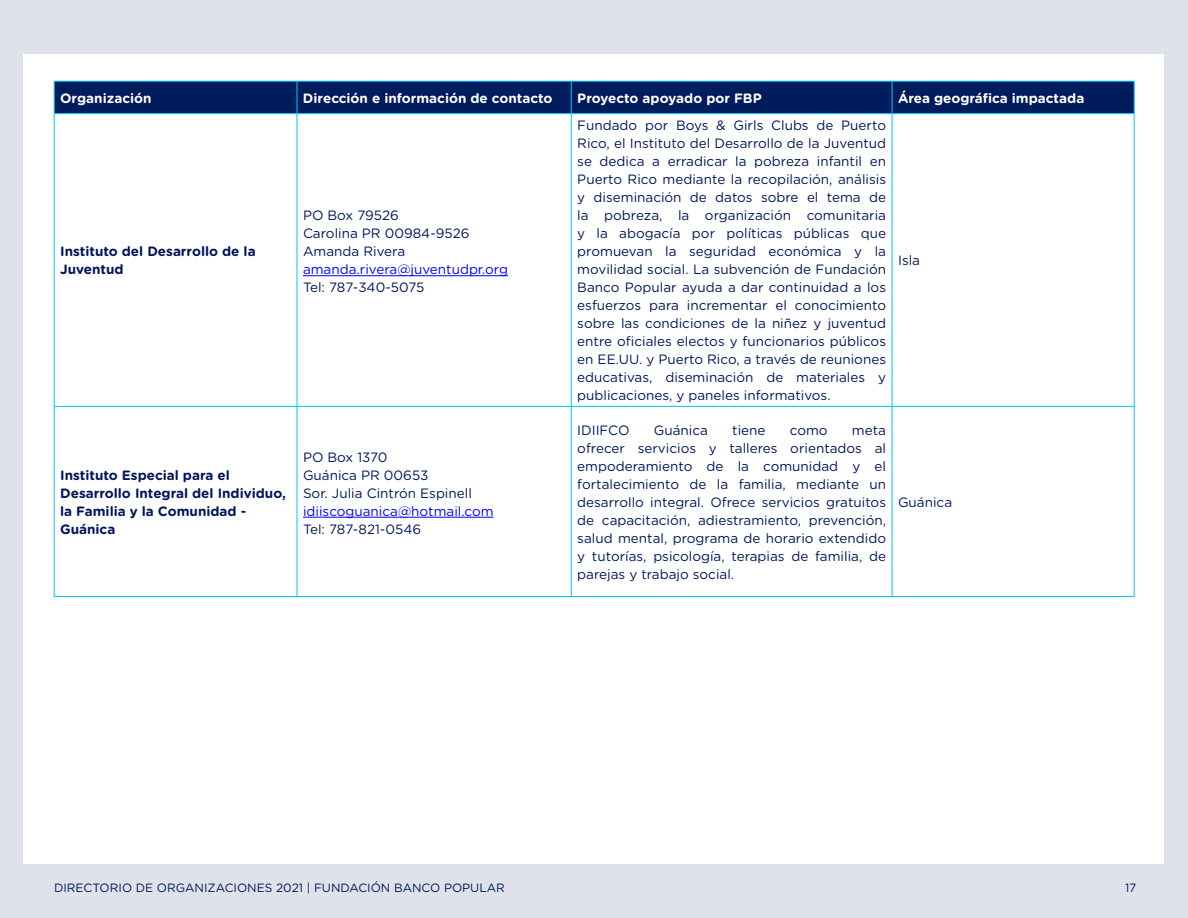
<style>
.page{position:relative;width:1188px;height:918px;background:#dfe2e9}
.page>*{position:absolute;margin:0;border:0;box-sizing:border-box;transform-origin:0 0}
.t1{font:13.5px/18px "Gotham Rounded";color:#00165b}
.t2{font:700 13.5px/18px "Gotham Rounded";color:#00165b}
.t3{font:700 13.5px "Gotham Rounded";color:#fff}
.t4{font:13.5px "Gotham Rounded";color:#00f}
.t5{font:12px "Gotham Rounded";color:#00165b}
</style>
<div class="page">
<div style="left:24px;top:54px;width:1140px;height:810px;background:#fff"></div>
<div style="left:55px;top:82px;width:1079px;height:31px;background:#001c5d"></div>
<hr style="left:54px;top:81px;width:243px;height:1px;background:#00c4ff">
<hr style="left:54px;top:81px;width:1px;height:32px;background:#00c4ff">
<hr style="left:297px;top:81px;width:274px;height:1px;background:#00c4ff">
<hr style="left:297px;top:81px;width:1px;height:32px;background:#00c4ff">
<hr style="left:571px;top:81px;width:321px;height:1px;background:#00c4ff">
<hr style="left:571px;top:81px;width:1px;height:32px;background:#00c4ff">
<hr style="left:892px;top:81px;width:242px;height:1px;background:#00c4ff">
<hr style="left:892px;top:81px;width:1px;height:32px;background:#00c4ff">
<hr style="left:1134px;top:81px;width:1px;height:32px;background:#00c4ff">
<hr style="left:54px;top:113px;width:243px;height:1px;background:#00c4ff">
<hr style="left:297px;top:113px;width:274px;height:1px;background:#00c4ff">
<hr style="left:571px;top:113px;width:321px;height:1px;background:#00c4ff">
<hr style="left:892px;top:113px;width:242px;height:1px;background:#00c4ff">
<hr style="left:54px;top:596px;width:243px;height:1px;background:#00c4ff">
<hr style="left:297px;top:596px;width:274px;height:1px;background:#00c4ff">
<hr style="left:571px;top:596px;width:321px;height:1px;background:#00c4ff">
<hr style="left:892px;top:596px;width:242px;height:1px;background:#00c4ff">
<hr style="left:54px;top:114px;width:1px;height:292px;background:#00c4ff">
<hr style="left:297px;top:114px;width:1px;height:292px;background:#00c4ff">
<hr style="left:571px;top:114px;width:1px;height:292px;background:#00c4ff">
<hr style="left:892px;top:114px;width:1px;height:292px;background:#00c4ff">
<hr style="left:1134px;top:114px;width:1px;height:292px;background:#00c4ff">
<hr style="left:54px;top:406px;width:243px;height:1px;background:#00c4ff">
<hr style="left:54px;top:407px;width:1px;height:189px;background:#00c4ff">
<hr style="left:297px;top:406px;width:274px;height:1px;background:#00c4ff">
<hr style="left:297px;top:407px;width:1px;height:189px;background:#00c4ff">
<hr style="left:571px;top:406px;width:321px;height:1px;background:#00c4ff">
<hr style="left:571px;top:407px;width:1px;height:189px;background:#00c4ff">
<hr style="left:892px;top:406px;width:242px;height:1px;background:#00c4ff">
<hr style="left:892px;top:407px;width:1px;height:189px;background:#00c4ff">
<hr style="left:1134px;top:407px;width:1px;height:189px;background:#00c4ff">
<hr style="left:303px;top:275px;width:205px;height:1px;background:#00f">
<hr style="left:303px;top:517px;width:191px;height:1px;background:#00f">
<p class="t3" style="left:60px;top:88px;width:93px">Organización</p>
<p class="t3" style="left:303px;top:88px;width:251px">Dirección e información de contacto</p>
<p class="t3" style="left:577px;top:88px;width:186px">Proyecto apoyado por FBP</p>
<p class="t3" style="left:898px;top:88px;width:188px">Área geográfica impactada</p>
<p class="t2" style="left:60px;top:242px;width:197px">Instituto del Desarrollo de la<br>Juventud</p>
<p class="t1" style="left:303px;top:206px;width:168px">PO Box 79526<br>Carolina PR 00984-9526<br>Amanda Rivera</p>
<p class="t4" style="left:303px;top:260px;width:207px">amanda.rivera@juventudpr.org</p>
<p class="t1" style="left:303px;top:278px;width:123px">Tel: 787-340-5075</p>
<p class="t2" style="left:60px;top:465px;width:227px">Instituto Especial para el<br>Desarrollo Integral del Individuo, la Familia y la Comunidad -<br>Guánica</p>
<p class="t1" style="left:303px;top:447px;width:170px">PO Box 1370<br>Guánica PR 00653<br>Sor. Julia Cintrón Espinell</p>
<p class="t4" style="left:303px;top:502px;width:192px">idiiscoguanica@hotmail.com</p>
<p class="t1" style="left:303px;top:519px;width:120px">Tel: 787-821-0546</p>
<p class="t1" style="left:577px;top:116px;width:310px;text-align:justify">Fundado por Boys &amp; Girls Clubs de Puerto Rico, el Instituto del Desarrollo de la Juventud se dedica a erradicar la pobreza infantil en Puerto Rico mediante la recopilación, análisis y diseminación de datos sobre el tema de la pobreza, la organización comunitaria y la abogacía por políticas públicas que promuevan la seguridad económica y la movilidad social. La subvención de Fundación Banco Popular ayuda a dar continuidad a los esfuerzos para incrementar el conocimiento sobre las condiciones de la niñez y juventud entre oficiales electos y funcionarios públicos en EE.UU. y Puerto Rico, a través de reuniones educativas, diseminación de materiales y publicaciones, y paneles informativos.</p>
<p class="t1" style="left:577px;top:420px;width:54px">IDIIFCO</p>
<p class="t1" style="left:654px;top:420px;width:56px">Guánica</p>
<p class="t1" style="left:732px;top:420px;width:35px">tiene</p>
<p class="t1" style="left:790px;top:420px;width:39px">como</p>
<p class="t1" style="left:577px;top:420px;width:310px;text-align:justify;text-indent:275px">meta ofrecer servicios y talleres orientados al empoderamiento de la comunidad y el fortalecimiento de la familia, mediante un desarrollo integral. Ofrece servicios gratuitos de capacitación, adiestramiento, prevención, salud mental, programa de horario extendido y tutorías, psicología, terapias de familia, de parejas y trabajo social.</p>
<p class="t1" style="left:898px;top:251px;width:24px">Isla</p>
<p class="t1" style="left:898px;top:492px;width:56px">Guánica</p>
<p class="t5" style="left:54px;top:879px;width:452px">DIRECTORIO DE ORGANIZACIONES 2021 | FUNDACIÓN BANCO POPULAR</p>
<p class="t5" style="left:1125px;top:879px;width:13px">17</p>
</div>
